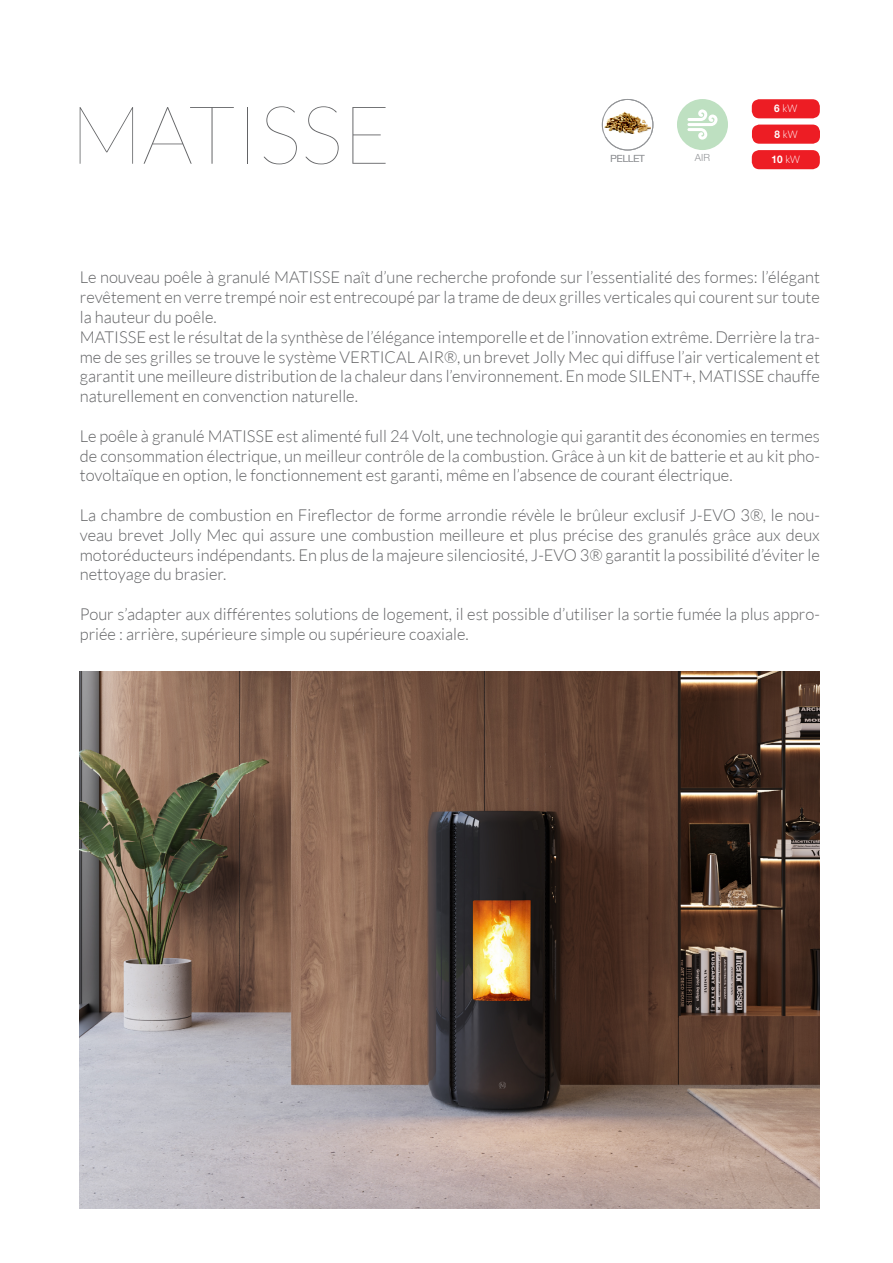
<style>
.page{position:relative;width:893px;height:1263px;background:#fff}
.page>*{position:absolute;margin:0;border:0;box-sizing:border-box;transform-origin:0 0}
.t1{font:100 81px "Lato";color:#636466}
.t2{font:300 16.5px/19.8px "Lato";color:#636466}
.t3{font:300 10.5px "Lato";color:#fff;scale:.95 1}
.t4{font:700 10.5px "Helvetica Neue LT Std";color:#fff;scale:.95 1}
.t5{font:300 9.9px "Helvetica Neue LT Std";color:#939598}
.s1{font-family:"Helvetica Neue LT Std";font-weight:700}
.s2{font-family:"Lato";font-weight:300}
</style>
<div class="page">
<img style="left:80px;top:672px;width:740px;height:537px">
<div style="left:677px;top:99px;width:51px;height:51px;background:#bee0c1;border-radius:50%"></div>
<svg style="left:687px;top:109px;width:30px;height:31px"></svg>
<div style="left:752px;top:99px;width:68px;height:19px;background:#ed1d24;border-radius:7px"></div>
<img style="left:603px;top:109px;width:48px;height:29px">
<div style="left:602px;top:99px;width:51px;height:51px;border:1px solid #939598;border-radius:50%"></div>
<div style="left:752px;top:125px;width:68px;height:19px;background:#ed1d24;border-radius:7px"></div>
<div style="left:752px;top:150px;width:68px;height:19px;background:#ed1d24;border-radius:7px"></div>
<h1 class="t1" style="left:70px;top:92px;width:323px">MATISSE</h1>
<p class="t5" style="left:611px;top:152px;width:36px">pellet</p>
<p class="t5" style="left:695px;top:152px;width:17px">AIR</p>
<p class="t3" style="left:774px;top:103px;width:26px"><span class="s1">6</span> kW</p>
<p class="t3" style="left:774px;top:128px;width:26px"><span class="s1">8</span> kW</p>
<p class="t4" style="left:771px;top:153px;width:32px">10 <span class="s2">kW</span></p>
<p class="t2" style="left:80px;top:268px;width:742px">Le nouveau poêle à granulé MATISSE naît d’une recherche profonde sur l’essentialité des formes: l’élégant revêtement en verre trempé noir est entrecoupé par la trame de deux grilles verticales qui courent sur toute la hauteur du poêle.<br>MATISSE est le résultat de la synthèse de l’élégance intemporelle et de l’innovation extrême. Derrière la tra&shy;me de ses grilles se trouve le système VERTICAL AIR®, un brevet Jolly Mec qui diffuse l’air verticalement et garantit une meilleure distribution de la chaleur dans l’environnement. En mode SILENT+, MATISSE chauffe naturellement en convenction naturelle.</p>
<p class="t2" style="left:80px;top:426px;width:742px;text-align:justify">Le poêle à granulé MATISSE est alimenté full 24 Volt, une technologie qui garantit des économies en termes de consommation électrique, un meilleur contrôle de la combustion. Grâce à un kit de batterie et au kit pho&shy;tovoltaïque en option, le fonctionnement est garanti, même en l’absence de courant électrique.</p>
<p class="t2" style="left:80px;top:505px;width:742px;text-align:justify">La chambre de combustion en Fireflector de forme arrondie révèle le brûleur exclusif J-EVO 3®, le nou&shy;veau brevet Jolly Mec qui assure une combustion meilleure et plus précise des granulés grâce aux deux motoréducteurs indépendants. En plus de la majeure silenciosité, J-EVO 3® garantit la possibilité d’éviter le nettoyage du brasier.</p>
<p class="t2" style="left:80px;top:604px;width:741px">Pour s’adapter aux différentes solutions de logement, il est possible d’utiliser la sortie fumée la plus appro&shy;priée : arrière, supérieure simple ou supérieure coaxiale.</p>
</div>
